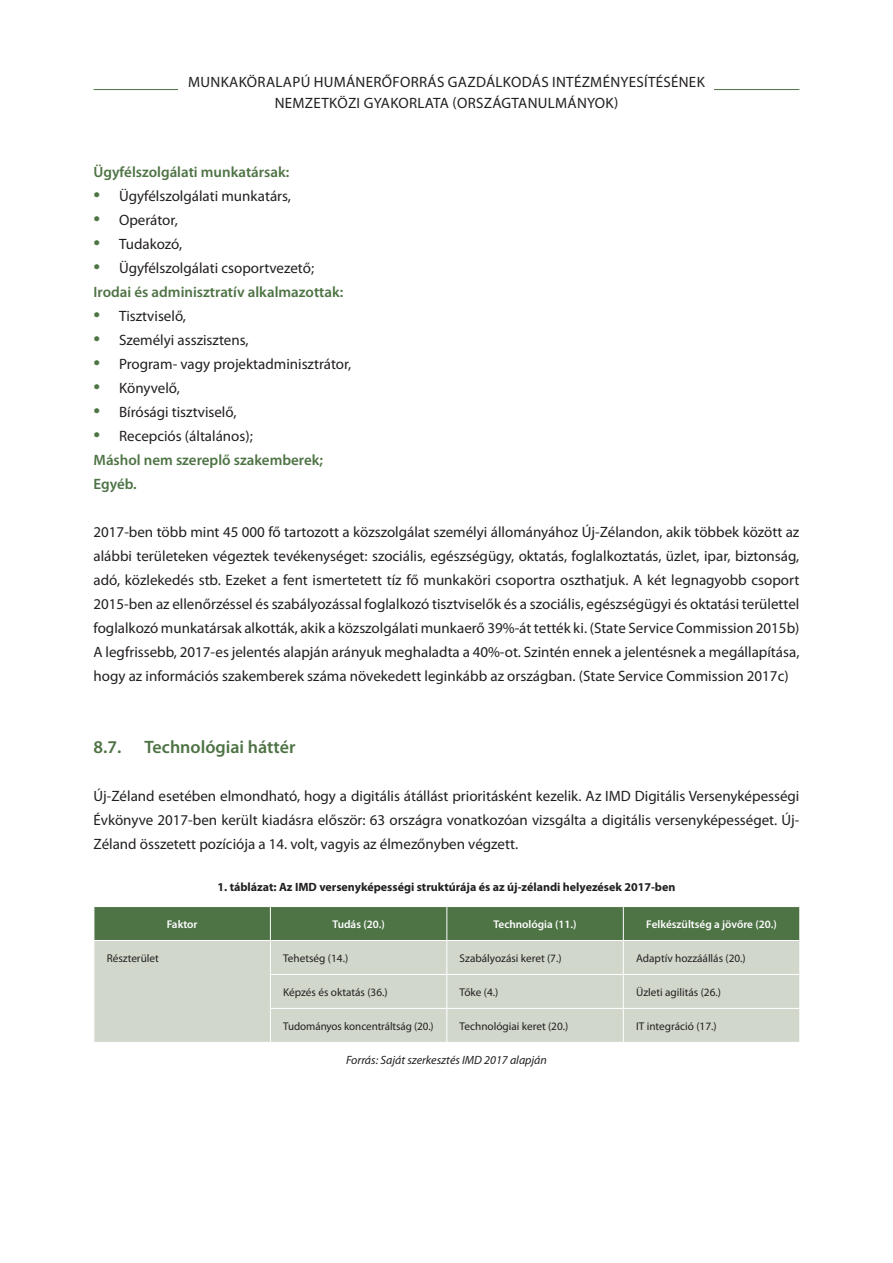
<style>
.page{position:relative;width:893px;height:1263px;background:#fff}
.page>*{position:absolute;margin:0;border:0;box-sizing:border-box;transform-origin:0 0}
.t1{font:600 18px "Myriad Pro";color:#4e7345}
.t2{font:15px/24px "Myriad Pro";color:#231f20;text-align:justify}
.t3{font:600 15px/24px "Myriad Pro";color:#4e7345}
.t4{font:15px/21px "Myriad Pro";letter-spacing:.02em;color:#231f20;text-align:center}
.t5{font:700 12px "Myriad Pro";color:#231f20}
.t6{font:italic 12px "Myriad Pro";color:#231f20}
.t7{font:11.25px "Myriad Pro";color:#231f20}
.t8{font:600 11.25px "Myriad Pro";color:#fff}
.s1{font-size:24px;color:#4e7345}
.s2{font-weight:400;font-size:24px}
.s3{font-weight:400;color:#231f20}
</style>
<div class="page">
<hr style="left:94px;top:89px;width:705px;height:1px;background:#4e7345">
<div style="left:179px;top:67px;width:535px;height:49px;background:#fff"></div>
<div style="left:95px;top:907px;width:704px;height:33px;background:#4e7345"></div>
<div style="left:95px;top:941px;width:704px;height:101px;background:#d1d8cb"></div>
<hr style="left:270px;top:907px;width:1px;height:33px;background:#fff">
<hr style="left:446px;top:907px;width:1px;height:33px;background:#fff">
<hr style="left:623px;top:907px;width:1px;height:33px;background:#fff">
<hr style="left:270px;top:941px;width:1px;height:33px;background:#fff">
<hr style="left:446px;top:941px;width:1px;height:33px;background:#fff">
<hr style="left:623px;top:941px;width:1px;height:33px;background:#fff">
<hr style="left:270px;top:974px;width:177px;height:1px;background:#fff">
<hr style="left:270px;top:975px;width:1px;height:33px;background:#fff">
<hr style="left:447px;top:974px;width:176px;height:1px;background:#fff">
<hr style="left:446px;top:975px;width:1px;height:33px;background:#fff">
<hr style="left:623px;top:974px;width:177px;height:1px;background:#fff">
<hr style="left:623px;top:975px;width:1px;height:33px;background:#fff">
<hr style="left:270px;top:1008px;width:177px;height:1px;background:#fff">
<hr style="left:270px;top:1009px;width:1px;height:33px;background:#fff">
<hr style="left:447px;top:1008px;width:176px;height:1px;background:#fff">
<hr style="left:446px;top:1009px;width:1px;height:33px;background:#fff">
<hr style="left:623px;top:1008px;width:177px;height:1px;background:#fff">
<hr style="left:623px;top:1009px;width:1px;height:33px;background:#fff">
<p class="t4" style="left:188px;top:71px;width:518px">MUNKAKÖRALAPÚ HUMÁNERŐFORRÁS GAZDÁLKODÁS INTÉZMÉNYESÍTÉSÉNEK<br>NEMZETKÖZI GYAKORLATA (ORSZÁGTANULMÁNYOK)</p>
<p class="t3" style="left:94px;top:160px;width:197px">Ügyfélszolgálati munkatársak:</p>
<p class="t2" style="left:94px;top:184px;width:199px"><span class="s1">•</span> Ügyfélszolgálati munkatárs,</p>
<p class="t2" style="left:94px;top:208px;width:86px"><span class="s1">•</span> Operátor,</p>
<p class="t2" style="left:94px;top:232px;width:90px"><span class="s1">•</span> Tudakozó,</p>
<p class="t3" style="left:94px;top:256px;width:251px"><span class="s2">•</span> <span class="s3">Ügyfélszolgálati csoportvezető;<br></span>Irodai és adminisztratív alkalmazottak:</p>
<p class="t2" style="left:94px;top:304px;width:94px"><span class="s1">•</span> Tisztviselő,</p>
<p class="t2" style="left:94px;top:328px;width:157px"><span class="s1">•</span> Személyi asszisztens,</p>
<p class="t2" style="left:94px;top:352px;width:259px"><span class="s1">•</span> Program- vagy projektadminisztrátor,</p>
<p class="t2" style="left:94px;top:376px;width:88px"><span class="s1">•</span> Könyvelő,</p>
<p class="t2" style="left:94px;top:400px;width:144px"><span class="s1">•</span> Bírósági tisztviselő,</p>
<p class="t3" style="left:94px;top:424px;width:231px"><span class="s2">•</span> <span class="s3">Recepciós (általános);<br></span>Máshol nem szereplő szakemberek;<br>Egyéb.</p>
<p class="t2" style="left:94px;top:520px;width:707px">2017-ben több mint 45 000 fő tartozott a közszolgálat személyi állományához Új-Zélandon, akik többek között az alábbi területeken végeztek tevékenységet: szociális, egészségügy, oktatás, foglalkoztatás, üzlet, ipar, biztonság, adó, közlekedés stb. Ezeket a fent ismertetett tíz fő munkaköri csoportra oszthatjuk. A két legnagyobb csoport 2015-ben az ellenőrzéssel és szabályozással foglalkozó tisztviselők és a szociális, egészségügyi és oktatási területtel foglalkozó munkatársak alkották, akik a közszolgálati munkaerő 39%-át tették ki. (State Service Commission 2015b)<br>A legfrissebb, 2017-es jelentés alapján arányuk meghaladta a 40%-ot. Szintén ennek a jelentésnek a megállapítása, hogy az információs szakemberek száma növekedett leginkább az országban. (State Service Commission 2017c)</p>
<p class="t1" style="left:94px;top:736px;width:29px">8.7.</p>
<p class="t1" style="left:145px;top:736px;width:152px">Technológiai háttér</p>
<p class="t2" style="left:94px;top:784px;width:707px">Új-Zéland esetében elmondható, hogy a digitális átállást prioritásként kezelik. Az IMD Digitális Versenyképességi Évkönyve 2017-ben került kiadásra először: 63 országra vonatkozóan vizsgálta a digitális versenyképességet. Új-Zéland összetett pozíciója a 14. volt, vagyis az élmezőnyben végzett.</p>
<p class="t5" style="left:217px;top:879px;width:459px">1. táblázat: Az IMD versenyképességi struktúrája és az új-zélandi helyezések 2017-ben</p>
<p class="t8" style="left:167px;top:917px;width:32px">Faktor</p>
<p class="t8" style="left:332px;top:917px;width:54px">Tudás (20.)</p>
<p class="t8" style="left:493px;top:917px;width:85px">Technológia (11.)</p>
<p class="t8" style="left:646px;top:917px;width:132px">Felkészültség a jövőre (20.)</p>
<p class="t7" style="left:107px;top:951px;width:54px">Részterület</p>
<p class="t7" style="left:283px;top:951px;width:67px">Tehetség (14.)</p>
<p class="t7" style="left:460px;top:951px;width:103px">Szabályozási keret (7.)</p>
<p class="t7" style="left:636px;top:951px;width:111px">Adaptív hozzáállás (20.)</p>
<p class="t7" style="left:283px;top:985px;width:106px">Képzés és oktatás (36.)</p>
<p class="t7" style="left:460px;top:985px;width:40px">Tőke (4.)</p>
<p class="t7" style="left:636px;top:985px;width:86px">Üzleti agilitás (26.)</p>
<p class="t7" style="left:283px;top:1019px;width:152px">Tudományos koncentráltság (20.)</p>
<p class="t7" style="left:460px;top:1019px;width:110px">Technológiai keret (20.)</p>
<p class="t7" style="left:636px;top:1019px;width:82px">IT integráció (17.)</p>
<p class="t6" style="left:346px;top:1052px;width:202px">Forrás: Saját szerkesztés IMD 2017 alapján</p>
</div>
